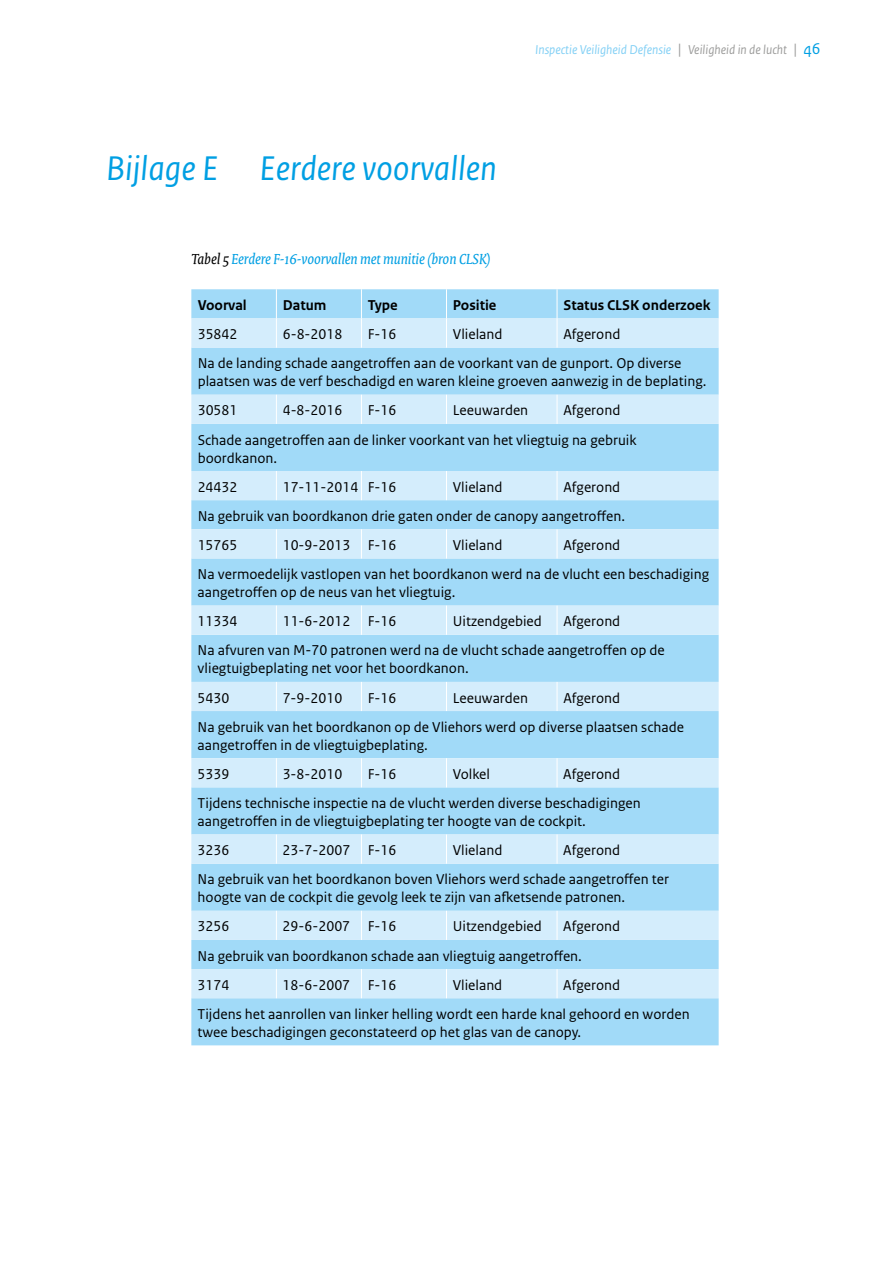
<style>
.page{position:relative;width:893px;height:1263px;background:#fff}
.page>*{position:absolute;margin:0;border:0;box-sizing:border-box;transform-origin:0 0}
.t1{font:italic 36px "Rijksoverheid Sans Text";color:#009fe3}
.t2{font:italic 15.75px "Rijksoverheid Serif";color:#009fe3}
.t3{font:15px/29.1px "Rijksoverheid Sans Text";color:#000}
.t4{font:700 15px "Rijksoverheid Sans Text";color:#000}
.t5{font:italic 13.5px "Rijksoverheid Sans Text";color:#83d0f5}
.s1{font-style:normal;font-size:15.75px;color:#9d9d9c}
.s2{color:#9d9d9c}
.s3{font-style:normal;font-size:16.5px;color:#009fe3}
.s4{color:#000}
</style>
<div class="page">
<div style="left:191px;top:289px;width:528px;height:756px;background:#a1daf8"></div>
<svg style="left:191px;top:318px;width:528px;height:680px;background:#b7e2f9"></svg>
<svg style="left:276px;top:289px;width:1px;height:29px"></svg>
<svg style="left:361px;top:289px;width:1px;height:29px"></svg>
<svg style="left:446px;top:289px;width:1px;height:29px"></svg>
<svg style="left:557px;top:289px;width:1px;height:29px"></svg>
<hr style="left:276px;top:318px;width:1px;height:30px;background:#fff">
<hr style="left:361px;top:318px;width:1px;height:30px;background:#fff">
<hr style="left:446px;top:318px;width:1px;height:30px;background:#fff">
<hr style="left:557px;top:318px;width:1px;height:30px;background:#fff">
<svg style="left:276px;top:395px;width:1px;height:29px"></svg>
<svg style="left:361px;top:395px;width:1px;height:29px"></svg>
<svg style="left:446px;top:395px;width:1px;height:29px"></svg>
<svg style="left:557px;top:395px;width:1px;height:29px"></svg>
<svg style="left:276px;top:471px;width:1px;height:29px"></svg>
<svg style="left:361px;top:471px;width:1px;height:29px"></svg>
<svg style="left:446px;top:471px;width:1px;height:29px"></svg>
<svg style="left:557px;top:471px;width:1px;height:29px"></svg>
<svg style="left:276px;top:529px;width:1px;height:29px"></svg>
<svg style="left:361px;top:529px;width:1px;height:29px"></svg>
<svg style="left:446px;top:529px;width:1px;height:29px"></svg>
<svg style="left:557px;top:529px;width:1px;height:29px"></svg>
<svg style="left:276px;top:606px;width:1px;height:29px"></svg>
<svg style="left:361px;top:606px;width:1px;height:29px"></svg>
<svg style="left:446px;top:606px;width:1px;height:29px"></svg>
<svg style="left:557px;top:606px;width:1px;height:29px"></svg>
<svg style="left:276px;top:682px;width:1px;height:29px"></svg>
<svg style="left:361px;top:682px;width:1px;height:29px"></svg>
<svg style="left:446px;top:682px;width:1px;height:29px"></svg>
<svg style="left:557px;top:682px;width:1px;height:29px"></svg>
<svg style="left:276px;top:758px;width:1px;height:29px"></svg>
<svg style="left:361px;top:758px;width:1px;height:29px"></svg>
<svg style="left:446px;top:758px;width:1px;height:29px"></svg>
<svg style="left:557px;top:758px;width:1px;height:29px"></svg>
<hr style="left:276px;top:834px;width:1px;height:30px;background:#fff">
<hr style="left:361px;top:834px;width:1px;height:30px;background:#fff">
<hr style="left:446px;top:834px;width:1px;height:30px;background:#fff">
<hr style="left:557px;top:834px;width:1px;height:30px;background:#fff">
<svg style="left:276px;top:911px;width:1px;height:29px"></svg>
<svg style="left:361px;top:911px;width:1px;height:29px"></svg>
<svg style="left:446px;top:911px;width:1px;height:29px"></svg>
<svg style="left:557px;top:911px;width:1px;height:29px"></svg>
<svg style="left:276px;top:969px;width:1px;height:29px"></svg>
<svg style="left:361px;top:969px;width:1px;height:29px"></svg>
<svg style="left:446px;top:969px;width:1px;height:29px"></svg>
<svg style="left:557px;top:969px;width:1px;height:29px"></svg>
<h1 class="t1" style="left:106px;top:148px;width:392px">Bijlage E Eerdere voorvallen</h1>
<p class="t5" style="left:535px;top:42px;width:287px">Inspectie Veiligheid Defensie <span class="s1">|</span> <span class="s2">Veiligheid in de lucht</span> <span class="s1">|</span> <span class="s3">46</span></p>
<p class="t2" style="left:191px;top:249px;width:301px"><span class="s4">Tabel 5</span> Eerdere F-16-voorvallen met munitie (bron CLSK)</p>
<p class="t4" style="left:198px;top:297px;width:51px">Voorval</p>
<p class="t4" style="left:283px;top:297px;width:45px">Datum</p>
<p class="t4" style="left:368px;top:297px;width:31px">Type</p>
<p class="t4" style="left:453px;top:297px;width:45px">Positie</p>
<p class="t4" style="left:563px;top:297px;width:149px">Status CLSK onderzoek</p>
<p class="t3" style="left:198px;top:320px;width:41px">35842</p>
<p class="t3" style="left:283px;top:320px;width:61px">6-8-2018</p>
<p class="t3" style="left:368px;top:320px;width:30px">F-16</p>
<p class="t3" style="left:453px;top:320px;width:51px">Vlieland</p>
<p class="t3" style="left:198px;top:320px;width:485px;text-indent:366px">Afgerond<br>Na de landing schade aangetroffen aan de voorkant van de gunport. Op diverse</p>
<p class="t3" style="left:198px;top:367px;width:510px">plaatsen was de verf beschadigd en waren kleine groeven aanwezig in de beplating.<br>30581</p>
<p class="t3" style="left:198px;top:396px;width:440px;text-indent:366px">Afgerond<br>Schade aangetroffen aan de linker voorkant van het vliegtuig na gebruik</p>
<p class="t3" style="left:198px;top:443px;width:81px">boordkanon.<br>24432</p>
<p class="t3" style="left:283px;top:396px;width:61px">4-8-2016</p>
<p class="t3" style="left:368px;top:396px;width:30px">F-16</p>
<p class="t3" style="left:453px;top:396px;width:77px">Leeuwarden</p>
<p class="t3" style="left:198px;top:472px;width:429px;text-indent:366px">Afgerond<br>Na gebruik van boordkanon drie gaten onder de canopy aangetroffen.<br>15765</p>
<p class="t3" style="left:283px;top:472px;width:115px">17-11-2014 F-16</p>
<p class="t3" style="left:453px;top:472px;width:51px">Vlieland</p>
<p class="t3" style="left:198px;top:531px;width:513px;text-indent:366px">Afgerond<br>Na vermoedelijk vastlopen van het boordkanon werd na de vlucht een beschadiging</p>
<p class="t3" style="left:198px;top:578px;width:259px">aangetroffen op de neus van het vliegtuig.<br>11334</p>
<p class="t3" style="left:283px;top:531px;width:115px">10-9-2013 F-16</p>
<p class="t3" style="left:453px;top:531px;width:51px">Vlieland</p>
<p class="t3" style="left:198px;top:607px;width:469px;text-indent:366px">Afgerond<br>Na afvuren van M-70 patronen werd na de vlucht schade aangetroffen op de</p>
<p class="t3" style="left:198px;top:654px;width:273px">vliegtuigbeplating net voor het boordkanon.<br>5430</p>
<p class="t3" style="left:283px;top:607px;width:115px">11-6-2012 F-16</p>
<p class="t3" style="left:453px;top:607px;width:91px">Uitzendgebied</p>
<p class="t3" style="left:198px;top:683px;width:488px;text-indent:366px">Afgerond<br>Na gebruik van het boordkanon op de Vliehors werd op diverse plaatsen schade</p>
<p class="t3" style="left:198px;top:730px;width:232px">aangetroffen in de vliegtuigbeplating.<br>5339</p>
<p class="t3" style="left:283px;top:683px;width:61px">7-9-2010</p>
<p class="t3" style="left:368px;top:683px;width:30px">F-16</p>
<p class="t3" style="left:453px;top:683px;width:77px">Leeuwarden</p>
<p class="t3" style="left:198px;top:760px;width:445px;text-indent:366px">Afgerond<br>Tijdens technische inspectie na de vlucht werden diverse beschadigingen</p>
<p class="t3" style="left:198px;top:807px;width:390px">aangetroffen in de vliegtuigbeplating ter hoogte van de cockpit.<br>3236</p>
<p class="t3" style="left:283px;top:760px;width:61px">3-8-2010</p>
<p class="t3" style="left:368px;top:760px;width:30px">F-16</p>
<p class="t3" style="left:453px;top:760px;width:39px">Volkel</p>
<p class="t3" style="left:198px;top:836px;width:473px;text-indent:366px">Afgerond<br>Na gebruik van het boordkanon boven Vliehors werd schade aangetroffen ter</p>
<p class="t3" style="left:198px;top:883px;width:429px">hoogte van de cockpit die gevolg leek te zijn van afketsende patronen.<br>3256</p>
<p class="t3" style="left:283px;top:836px;width:115px">23-7-2007 F-16</p>
<p class="t3" style="left:453px;top:836px;width:51px">Vlieland</p>
<p class="t3" style="left:198px;top:912px;width:424px;text-indent:366px">Afgerond<br>Na gebruik van boordkanon schade aan vliegtuig aangetroffen.<br>3174</p>
<p class="t3" style="left:283px;top:912px;width:115px">29-6-2007 F-16</p>
<p class="t3" style="left:453px;top:912px;width:91px">Uitzendgebied</p>
<p class="t3" style="left:198px;top:970px;width:494px;text-indent:366px">Afgerond<br>Tijdens het aanrollen van linker helling wordt een harde knal gehoord en worden</p>
<p class="t3" style="left:198px;top:1018px;width:385px">twee beschadigingen geconstateerd op het glas van de canopy.</p>
<p class="t3" style="left:283px;top:970px;width:115px">18-6-2007 F-16</p>
<p class="t3" style="left:453px;top:970px;width:51px">Vlieland</p>
</div>
